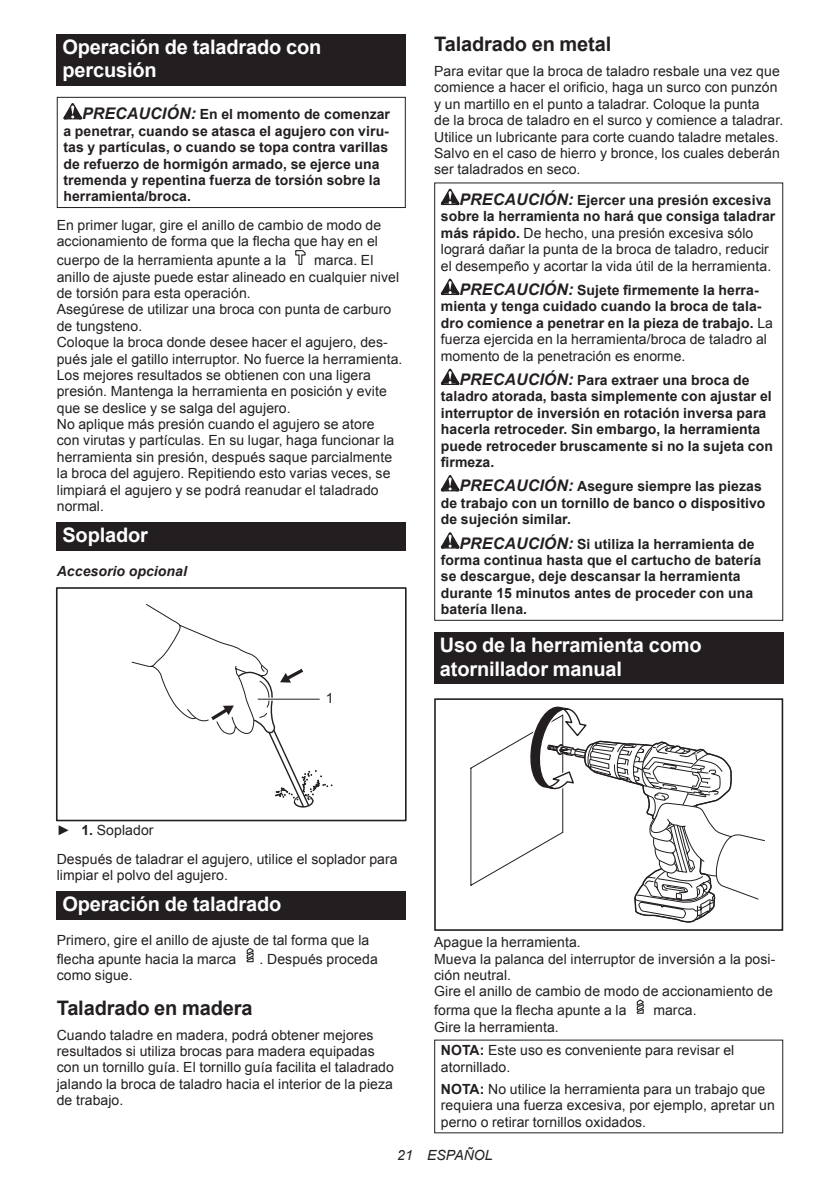
<style>
.page{position:relative;width:840px;height:1191px;background:#fff}
.page>*{position:absolute;margin:0;border:0;box-sizing:border-box;transform-origin:0 0}
.t1{font:700 20px/23.4px "Arial";letter-spacing:-.01em;color:#fff}
.t2{font:700 20px "Arial";letter-spacing:-.01em;color:#231f20}
.t3{font:14px/16.4px "Arial";letter-spacing:.005em;color:#231f20}
.t4{font:700 14px/16.4px "Arial";letter-spacing:.005em;color:#231f20}
.t5{font:italic 700 14px "Arial";letter-spacing:.005em;color:#231f20}
.t6{font:italic 14px "Arial";letter-spacing:.005em;color:#231f20}
.s1{font-style:italic;font-size:16px}
.s2{font-weight:700;font-style:italic;font-size:16px}
.s3{font-weight:700}
.s4{font-weight:400}
</style>
<div class="page">
<div style="left:57px;top:34px;width:348px;height:52px;background:#231f20"></div>
<svg style="left:63px;top:103px;width:19px;height:16px"></svg>
<div style="left:57px;top:97px;width:348px;height:111px;border:1px solid #231f20"></div>
<svg style="left:295px;top:250px;width:11px;height:15px"></svg>
<div style="left:57px;top:522px;width:348px;height:29px;background:#231f20"></div>
<svg style="left:131px;top:604px;width:201px;height:204px"></svg>
<hr style="left:258px;top:697px;width:61px;height:3px;background:#fff">
<hr style="left:258px;top:698px;width:61px;height:1px;background:#231f20">
<div style="left:56px;top:587px;width:350px;height:234px;border:2px solid #231f20"></div>
<div style="left:57px;top:891px;width:348px;height:29px;background:#231f20"></div>
<svg style="left:246px;top:948px;width:8px;height:14px"></svg>
<svg style="left:440px;top:189px;width:19px;height:16px"></svg>
<svg style="left:440px;top:279px;width:19px;height:16px"></svg>
<svg style="left:440px;top:369px;width:19px;height:16px"></svg>
<svg style="left:440px;top:475px;width:19px;height:16px"></svg>
<svg style="left:440px;top:532px;width:19px;height:16px"></svg>
<div style="left:434px;top:182px;width:348px;height:439px;border:1px solid #231f20"></div>
<div style="left:434px;top:632px;width:348px;height:52px;background:#231f20"></div>
<svg style="left:470px;top:734px;width:58px;height:152px"></svg>
<svg style="left:528px;top:706px;width:237px;height:217px"></svg>
<div style="left:434px;top:698px;width:348px;height:233px;border:2px solid #231f20"></div>
<svg style="left:636px;top:999px;width:8px;height:15px"></svg>
<h1 class="t1" style="left:62px;top:36px;width:260px">Operación de taladrado con percusión</h1>
<p class="t4" style="left:63px;top:107px;width:328px;text-indent:19px"><span class="s1">PRECAUCIÓN:</span> En el momento de comenzar a penetrar, cuando se atasca el agujero con viru&shy;tas y partículas, o cuando se topa contra varillas de refuerzo de hormigón armado, se ejerce una tremenda y repentina fuerza de torsión sobre la herramienta/broca.</p>
<p class="t3" style="left:57px;top:217px;width:326px">En primer lugar, gire el anillo de cambio de modo de accionamiento de forma que la flecha que hay en el</p>
<p class="t3" style="left:57px;top:252px;width:231px">cuerpo de la herramienta apunte a la</p>
<p class="t3" style="left:57px;top:252px;width:347px;text-indent:257px">marca. El anillo de ajuste puede estar alineado en cualquier nivel de torsión para esta operación.<br>Asegúrese de utilizar una broca con punta de carburo de tungsteno.<br>Coloque la broca donde desee hacer el agujero, des&shy;pués jale el gatillo interruptor. No fuerce la herramienta.<br>Los mejores resultados se obtienen con una ligera presión. Mantenga la herramienta en posición y evite que se deslice y se salga del agujero.<br>No aplique más presión cuando el agujero se atore<br>con virutas y partículas. En su lugar, haga funcionar la herramienta sin presión, después saque parcialmente la broca del agujero. Repitiendo esto varias veces, se limpiará el agujero y se podrá reanudar el taladrado normal.</p>
<h1 class="t1" style="left:62px;top:524px;width:87px">Soplador</h1>
<p class="t5" style="left:57px;top:561px;width:132px">Accesorio opcional</p>
<p class="t3" style="left:325px;top:690px;width:9px">1</p>
<h1 class="t2" style="left:434px;top:31px;width:178px">Taladrado en metal</h1>
<p class="t3" style="left:434px;top:63px;width:350px">Para evitar que la broca de taladro resbale una vez que comience a hacer el orificio, haga un surco con punzón y un martillo en el punto a taladrar. Coloque la punta<br>de la broca de taladro en el surco y comience a taladrar.<br>Utilice un lubricante para corte cuando taladre metales.<br>Salvo en el caso de hierro y bronce, los cuales deberán ser taladrados en seco.</p>
<p class="t3" style="left:440px;top:192px;width:336px;text-indent:19px"><span class="s2">PRECAUCIÓN:</span> <span class="s3">Ejercer una presión excesiva sobre la herramienta no hará que consiga taladrar más rápido.</span> De hecho, una presión excesiva sólo logrará dañar la punta de la broca de taladro, reducir el desempeño y acortar la vida útil de la herramienta.</p>
<p class="t4" style="left:440px;top:282px;width:333px;text-indent:19px"><span class="s1">PRECAUCIÓN:</span> Sujete firmemente la herra&shy;mienta y tenga cuidado cuando la broca de tala&shy;dro comience a penetrar en la pieza de trabajo. <span class="s4">La fuerza ejercida en la herramienta/broca de taladro al momento de la penetración es enorme.</span></p>
<p class="t4" style="left:440px;top:372px;width:333px;text-indent:19px"><span class="s1">PRECAUCIÓN:</span> Para extraer una broca de taladro atorada, basta simplemente con ajustar el interruptor de inversión en rotación inversa para hacerla retroceder. Sin embargo, la herramienta puede retroceder bruscamente si no la sujeta con firmeza.</p>
<p class="t4" style="left:440px;top:479px;width:326px;text-indent:19px"><span class="s1">PRECAUCIÓN:</span> Asegure siempre las piezas de trabajo con un tornillo de banco o dispositivo de sujeción similar.</p>
<p class="t4" style="left:440px;top:536px;width:321px;text-indent:19px"><span class="s1">PRECAUCIÓN:</span> Si utiliza la herramienta de forma continua hasta que el cartucho de batería se descargue, deje descansar la herramienta durante 15 minutos antes de proceder con una batería llena.</p>
<h1 class="t1" style="left:439px;top:634px;width:263px">Uso de la herramienta como atornillador manual</h1>
<p class="t3" style="left:57px;top:815px;width:342px;line-height:28.8px">► <span class="s3">1.</span> Soplador<br>Después de taladrar el agujero, utilice el soplador para</p>
<p class="t3" style="left:57px;top:867px;width:173px">limpiar el polvo del agujero.</p>
<h1 class="t1" style="left:62px;top:893px;width:220px">Operación de taladrado</h1>
<p class="t3" style="left:57px;top:930px;width:314px;line-height:18.8px">Primero, gire el anillo de ajuste de tal forma que la flecha apunte hacia la marca</p>
<p class="t3" style="left:259px;top:950px;width:120px">. Después proceda</p>
<p class="t3" style="left:57px;top:967px;width:77px">como sigue.</p>
<h1 class="t2" style="left:57px;top:994px;width:197px">Taladrado en madera</h1>
<p class="t3" style="left:57px;top:1026px;width:338px">Cuando taladre en madera, podrá obtener mejores resultados si utiliza brocas para madera equipadas con un tornillo guía. El tornillo guía facilita el taladrado jalando la broca de taladro hacia el interior de la pieza de trabajo.</p>
<p class="t3" style="left:434px;top:934px;width:342px">Apague la herramienta.<br>Mueva la palanca del interruptor de inversión a la posi&shy;ción neutral.<br>Gire el anillo de cambio de modo de accionamiento de</p>
<p class="t3" style="left:434px;top:1002px;width:194px">forma que la flecha apunte a la</p>
<p class="t3" style="left:653px;top:1002px;width:45px">marca.</p>
<p class="t3" style="left:440px;top:1015px;width:295px;line-height:23.8px;text-indent:-7px">Gire la herramienta.<br><span class="s3">NOTA:</span> Este uso es conveniente para revisar el</p>
<p class="t3" style="left:440px;top:1056px;width:326px;line-height:22px">atornillado.<br><span class="s3">NOTA:</span> No utilice la herramienta para un trabajo que</p>
<p class="t3" style="left:440px;top:1097px;width:335px">requiera una fuerza excesiva, por ejemplo, apretar un perno o retirar tornillos oxidados.</p>
<p class="t6" style="left:397px;top:1146px;width:97px">21 ESPAÑOL</p>
</div>
